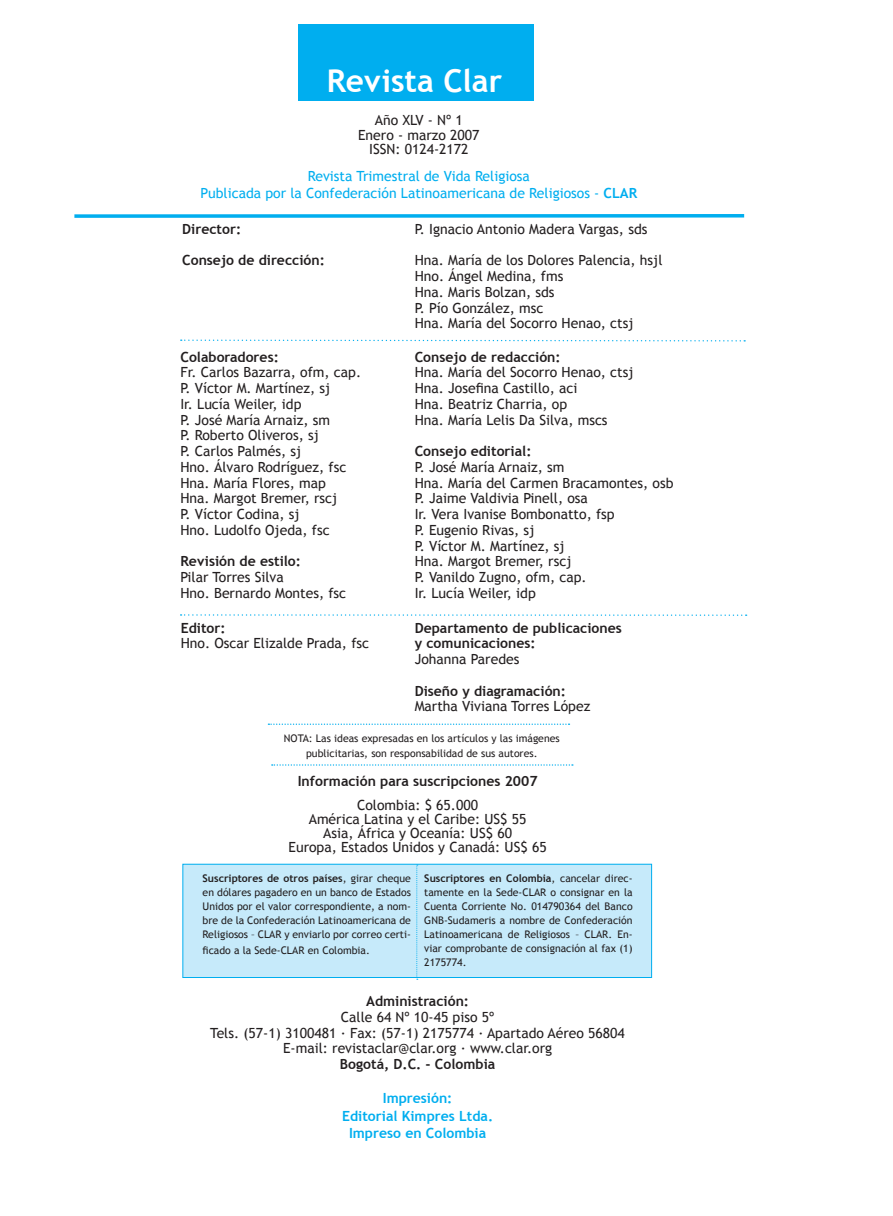
<style>
.page{position:relative;width:893px;height:1216px;background:#fff}
.page>*{position:absolute;margin:0;border:0;box-sizing:border-box;transform-origin:0 0}
.t1{font:700 31.5px "Trebuchet MS";color:#fff}
.t2{font:14px/15.8px "Trebuchet MS";color:#231f20}
.t3{font:700 14px/15.8px "Trebuchet MS";color:#231f20}
.t4{font:14px/16.8px "Trebuchet MS";color:#00aeef;text-align:center}
.t5{font:700 14px/17.5px "Trebuchet MS";color:#00aeef;text-align:center}
.t6{font:10.5px/14px "Trebuchet MS";color:#231f20;text-align:justify}
.s1{font-weight:700}
</style>
<div class="page">
<svg style="left:74px;top:214px;width:670px;height:4px;background:#1fb7f0"></svg>
<div style="left:299px;top:25px;width:235px;height:76px;background:#00aeef"></div>
<svg style="left:181px;top:339px;width:564px;height:3px"></svg>
<svg style="left:181px;top:614px;width:566px;height:2px"></svg>
<svg style="left:268px;top:723px;width:301px;height:2px"></svg>
<svg style="left:272px;top:764px;width:301px;height:1px"></svg>
<div style="left:183px;top:864px;width:469px;height:113px;background:#c6eafa"></div>
<div style="left:182px;top:863px;width:470px;height:114px;border:1px solid #00aeef"></div>
<svg style="left:416px;top:864px;width:2px;height:115px"></svg>
<h1 class="t1" style="left:327px;top:61px;width:177px">Revista Clar</h1>
<p class="t2" style="left:358px;top:114px;width:123px;line-height:14px;text-align:center">Año XLV - Nº 1<br>Enero - marzo 2007<br>ISSN: 0124-2172</p>
<p class="t4" style="left:200px;top:168px;width:438px">Revista Trimestral de Vida Religiosa<br>Publicada por la Confederación Latinoamericana de Religiosos - <span class="s1">CLAR</span></p>
<p class="t3" style="left:182px;top:221px;width:60px">Director:</p>
<p class="t3" style="left:182px;top:252px;width:144px">Consejo de dirección:</p>
<p class="t2" style="left:415px;top:221px;width:234px">P. Ignacio Antonio Madera Vargas, sds</p>
<p class="t2" style="left:415px;top:252px;width:249px">Hna. María de los Dolores Palencia, hsjl<br>Hno. Ángel Medina, fms<br>Hna. Maris Bolzan, sds<br>P. Pío González, msc<br>Hna. María del Socorro Henao, ctsj</p>
<p class="t3" style="left:180px;top:349px;width:100px">Colaboradores:</p>
<p class="t2" style="left:180px;top:364px;width:182px">Fr. Carlos Bazarra, ofm, cap.<br>P. Víctor M. Martínez, sj<br>Ir. Lucía Weiler, idp<br>P. José María Arnaiz, sm<br>P. Roberto Oliveros, sj<br>P. Carlos Palmés, sj<br>Hno. Álvaro Rodríguez, fsc<br>Hna. María Flores, map<br>Hna. Margot Bremer, rscj<br>P. Víctor Codina, sj<br>Hno. Ludolfo Ojeda, fsc</p>
<p class="t3" style="left:180px;top:553px;width:122px">Revisión de estilo:</p>
<p class="t2" style="left:180px;top:569px;width:167px">Pilar Torres Silva<br>Hno. Bernardo Montes, fsc</p>
<p class="t3" style="left:415px;top:349px;width:147px">Consejo de redacción:</p>
<p class="t2" style="left:415px;top:364px;width:220px">Hna. María del Socorro Henao, ctsj<br>Hna. Josefina Castillo, aci<br>Hna. Beatriz Charria, op<br>Hna. María Lelis Da Silva, mscs</p>
<p class="t3" style="left:415px;top:443px;width:118px">Consejo editorial:</p>
<p class="t2" style="left:415px;top:459px;width:260px">P. José María Arnaiz, sm<br>Hna. María del Carmen Bracamontes, osb<br>P. Jaime Valdivia Pinell, osa<br>Ir. Vera Ivanise Bombonatto, fsp<br>P. Eugenio Rivas, sj<br>P. Víctor M. Martínez, sj<br>Hna. Margot Bremer, rscj<br>P. Vanildo Zugno, ofm, cap.<br>Ir. Lucía Weiler, idp</p>
<p class="t3" style="left:181px;top:619px;width:46px">Editor:</p>
<p class="t2" style="left:181px;top:635px;width:190px">Hno. Oscar Elizalde Prada, fsc</p>
<p class="t3" style="left:415px;top:619px;width:209px">Departamento de publicaciones y comunicaciones:</p>
<p class="t2" style="left:415px;top:651px;width:106px">Johanna Paredes</p>
<p class="t3" style="left:415px;top:682px;width:153px">Diseño y diagramación:</p>
<p class="t2" style="left:415px;top:698px;width:177px">Martha Viviana Torres López</p>
<p class="t6" style="left:284px;top:730px;width:277px;line-height:15.8px;text-align:center">NOTA: Las ideas expresadas en los artículos y las imágenes publicitarias, son responsabilidad de sus autores.</p>
<p class="t3" style="left:298px;top:773px;width:241px">Información para suscripciones 2007</p>
<p class="t2" style="left:288px;top:798px;width:260px;line-height:14px;text-align:center">Colombia: $ 65.000<br>América Latina y el Caribe: US$ 55<br>Asia, África y Oceanía: US$ 60<br>Europa, Estados Unidos y Canadá: US$ 65</p>
<p class="t6" style="left:424px;top:871px;width:210px"><span class="s1">Suscriptores en Colombia</span>, cancelar direc&shy;tamente en la Sede-CLAR o consignar en la Cuenta Corriente No. 014790364 del Banco GNB-Sudameris a nombre de Confederación Latinoamericana de Religiosos – CLAR. En&shy;viar comprobante de consignación al fax (1)<br>2175774.</p>
<p class="t6" style="left:203px;top:871px;width:210px"><span class="s1">Suscriptores de otros países</span>, girar cheque en dólares pagadero en un banco de Estados Unidos por el valor correspondiente, a nom&shy;bre de la Confederación Latinoamericana de Religiosos – CLAR y enviarlo por correo certi-</p>
<p class="t6" style="left:203px;top:943px;width:169px">ficado a la Sede-CLAR en Colombia.</p>
<p class="t3" style="left:366px;top:993px;width:104px">Administración:</p>
<p class="t2" style="left:210px;top:1009px;width:416px;text-align:center">Calle 64 Nº 10-45 piso 5º<br>Tels. (57-1) 3100481 · Fax: (57-1) 2175774 · Apartado Aéreo 56804<br>E-mail: revistaclar@clar.org · www.clar.org</p>
<p class="t3" style="left:340px;top:1056px;width:157px">Bogotá, D.C. - Colombia</p>
<p class="t5" style="left:342px;top:1089px;width:152px">Impresión:<br>Editorial Kimpres Ltda.<br>Impreso en Colombia</p>
</div>
